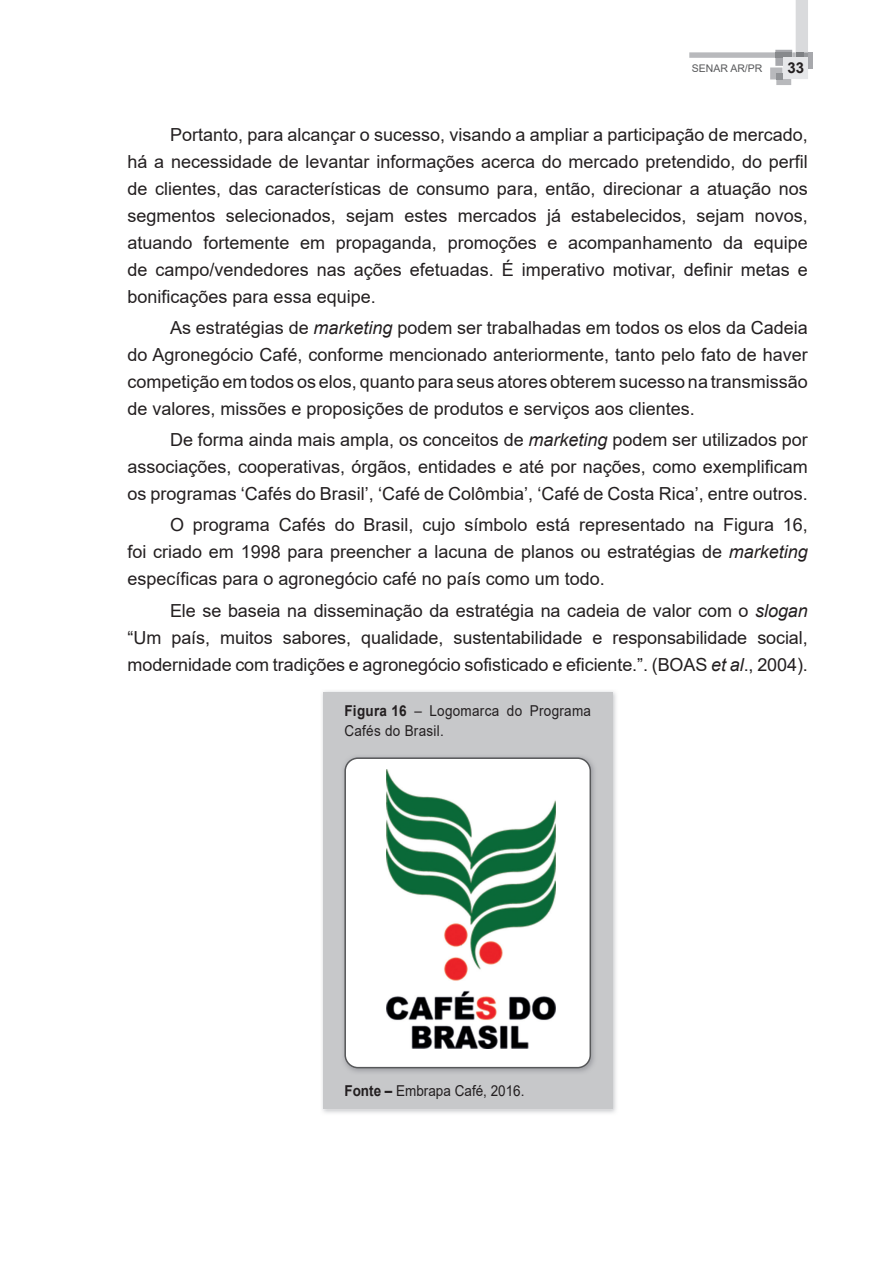
<style>
.page{position:relative;width:893px;height:1263px;background:#fff}
.page>*{position:absolute;margin:0;border:0;box-sizing:border-box;transform-origin:0 0}
.t1{font:18px/27px "Arial";color:#231f20;text-align:justify}
.t2{font:15px/19.5px "Arial";letter-spacing:.02em;color:#231f20;scale:.9 1}
.t3{font:15px "Arial";color:#231f20;scale:.9 1}
.t4{font:700 15px "Arial";color:#231f20}
.t5{font:10.5px "Arial";color:#57585a}
.s1{font-style:italic}
.s2{font-weight:700}
</style>
<div class="page">
<div style="left:808px;top:52px;width:5px;height:16px;background:#a7a8ac"></div>
<svg style="left:689px;top:0;width:119px;height:85px"></svg>
<div style="left:796px;top:52px;width:7px;height:6px;background:#7e8083"></div>
<div style="left:784px;top:58px;width:24px;height:21px;background:#e6e7e9"></div>
<img style="left:322px;top:691px;width:294px;height:422px">
<div style="left:323px;top:692px;width:289px;height:417px;background:#c7c8ca"></div>
<img style="left:344px;top:757px;width:250px;height:315px">
<div style="left:345px;top:758px;width:245px;height:310px;background:#fff;border-radius:13px"></div>
<img style="left:387px;top:769px;width:168px;height:279px">
<div style="left:344px;top:757px;width:247px;height:311px;border:2px solid #57585a;border-radius:13px"></div>
<p class="t5" style="left:692px;top:61px;width:72px">SENAR AR/PR</p>
<p class="t4" style="left:787px;top:57px;width:18px">33</p>
<p class="t1" style="left:128px;top:121px;width:682px;text-indent:43px">Portanto, para alcançar o sucesso, visando a ampliar a participação de mercado, há a necessidade de levantar informações acerca do mercado pretendido, do perfil de clientes, das características de consumo para, então, direcionar a atuação nos segmentos selecionados, sejam estes mercados já estabelecidos, sejam novos, atuando fortemente em propaganda, promoções e acompanhamento da equipe de campo/vendedores nas ações efetuadas. É imperativo motivar, definir metas e bonificações para essa equipe.</p>
<p class="t1" style="left:128px;top:314px;width:682px;text-indent:43px">As estratégias de <span class="s1">marketing</span> podem ser trabalhadas em todos os elos da Cadeia do Agronegócio Café, conforme mencionado anteriormente, tanto pelo fato de haver competição em todos os elos, quanto para seus atores obterem sucesso na transmissão de valores, missões e proposições de produtos e serviços aos clientes.</p>
<p class="t1" style="left:128px;top:426px;width:682px;text-indent:43px">De forma ainda mais ampla, os conceitos de <span class="s1">marketing</span> podem ser utilizados por associações, cooperativas, órgãos, entidades e até por nações, como exemplificam os programas ‘Cafés do Brasil’, ‘Café de Colômbia’, ‘Café de Costa Rica’, entre outros.</p>
<p class="t1" style="left:128px;top:511px;width:682px;text-indent:43px">O programa Cafés do Brasil, cujo símbolo está representado na Figura 16, foi criado em 1998 para preencher a lacuna de planos ou estratégias de <span class="s1">marketing </span>específicas para o agronegócio café no país como um todo.</p>
<p class="t1" style="left:128px;top:597px;width:682px;text-indent:43px">Ele se baseia na disseminação da estratégia na cadeia de valor com o <span class="s1">slogan </span>“Um país, muitos sabores, qualidade, sustentabilidade e responsabilidade social, modernidade com tradições e agronegócio sofisticado e eficiente.”. (BOAS <span class="s1">et al</span>., 2004).</p>
<p class="t2" style="left:344px;top:701px;width:275px"><span class="s2">Figura 16</span> – Logomarca do Programa<br>Cafés do Brasil.</p>
<p class="t3" style="left:344px;top:1081px;width:202px"><span class="s2">Fonte –</span> Embrapa Café, 2016.</p>
</div>
